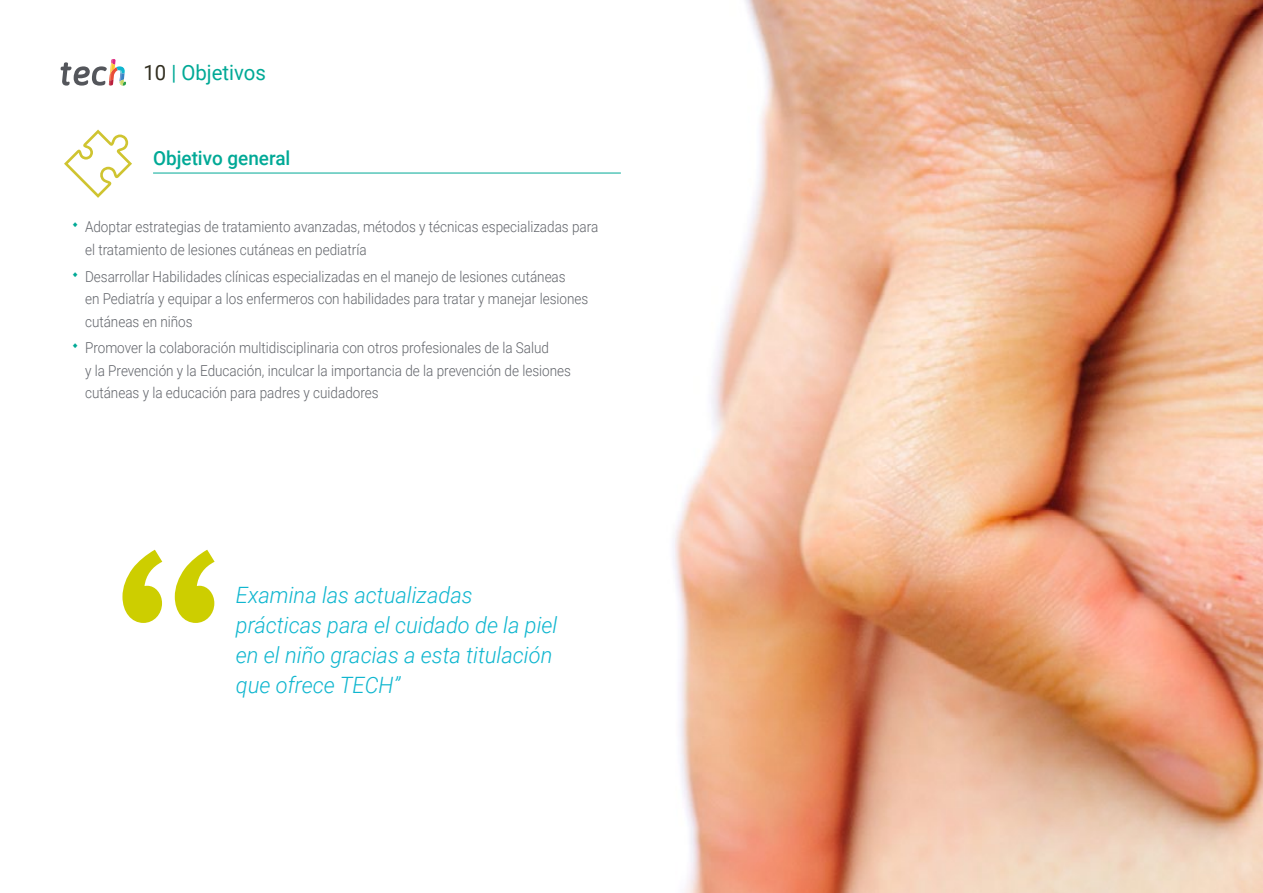
<style>
.page{position:relative;width:1263px;height:893px;background:#fff}
.page>*{position:absolute;margin:0;border:0;box-sizing:border-box;transform-origin:0 0}
.t1{font:italic 300 22.5px/30px "Roboto";color:#0fb6cf}
.t2{font:21px "Roboto";color:#00a996}
.t3{font:500 19.5px "Roboto";color:#00a996}
.t4{font:300 15px/22.5px "Roboto";color:#61646a;scale:.9 1}
.s1{color:#312e20}
</style>
<div class="page">
<hr style="left:153px;top:173px;width:468px;height:1px;background:#00a996">
<svg style="left:64px;top:130px;width:68px;height:68px"></svg>
<svg style="left:61px;top:59px;width:65px;height:27px"></svg>
<svg style="left:122px;top:550px;width:93px;height:73px"></svg>
<img style="left:673px;top:0;width:590px;height:893px">
<h2 class="t2" style="left:144px;top:57px;width:124px"><span class="s1">10</span> | Objetivos</h2>
<h3 class="t3" style="left:153px;top:144px;width:139px">Objetivo general</h3>
<p class="t4" style="left:85px;top:215px;width:572px">Adoptar estrategias de tratamiento avanzadas, métodos y técnicas especializadas para el tratamiento de lesiones cutáneas en pediatría</p>
<p class="t4" style="left:85px;top:264px;width:561px">Desarrollar Habilidades clínicas especializadas en el manejo de lesiones cutáneas<br>en Pediatría y equipar a los enfermeros con habilidades para tratar y manejar lesiones cutáneas en niños</p>
<p class="t4" style="left:85px;top:336px;width:541px">Promover la colaboración multidisciplinaria con otros profesionales de la Salud<br>y la Prevención y la Educación, inculcar la importancia de la prevención de lesiones cutáneas y la educación para padres y cuidadores</p>
<h1 class="t1" style="left:236px;top:579px;width:323px">Examina las actualizadas prácticas para el cuidado de la piel en el niño gracias a esta titulación que ofrece TECH”</h1>
</div>
